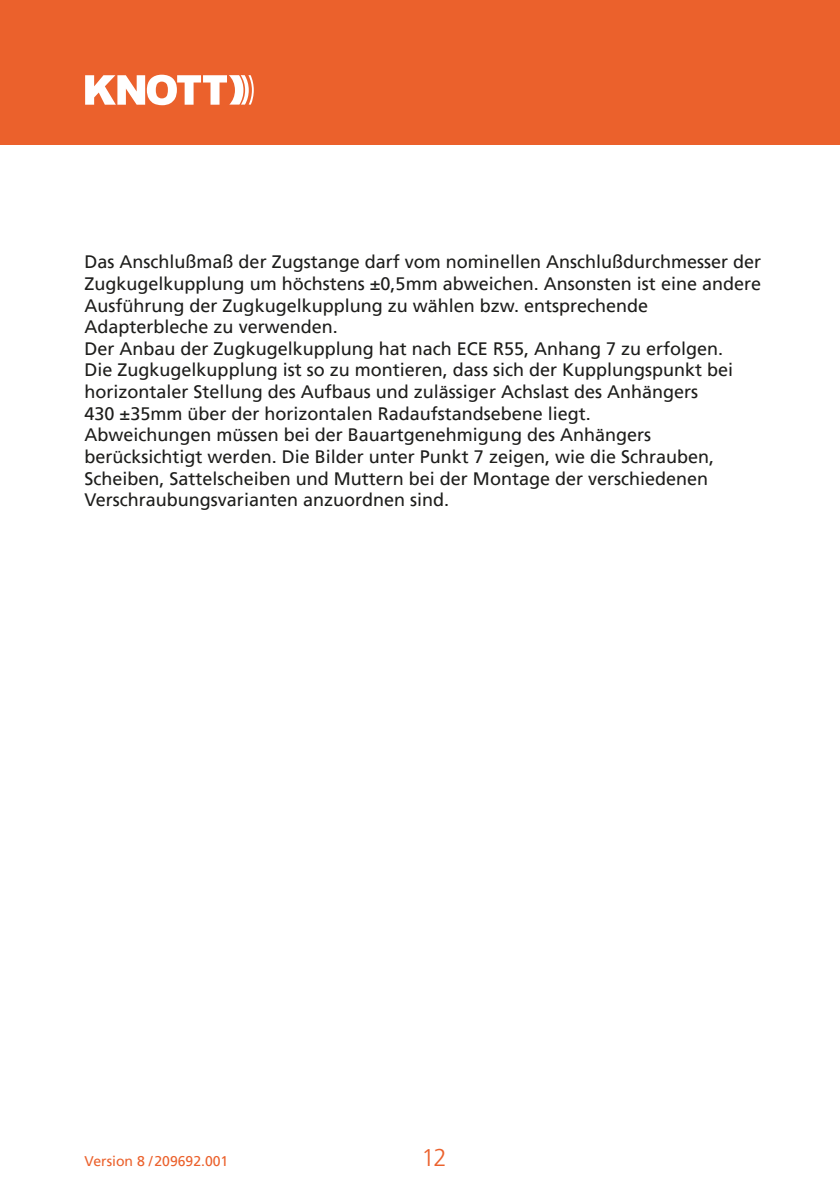
<style>
.page{position:relative;width:840px;height:1191px;background:#fff}
.page>*{position:absolute;margin:0;border:0;box-sizing:border-box;transform-origin:0 0}
.t1{font:300 24px "Frutiger LT Pro";color:#eb612c}
.t2{font:18px/21.6px "Frutiger LT Pro";color:#1d1d1b}
.t3{font:14px "Frutiger LT Pro";color:#eb612c}
</style>
<div class="page">
<div style="left:0;top:0;width:839px;height:145px;background:#eb612c"></div>
<svg style="left:85px;top:75px;width:168px;height:30px"></svg>
<p class="t2" style="left:84px;top:251px;width:678px">Das Anschlußmaß der Zugstange darf vom nominellen Anschlußdurchmesser der Zugkugelkupplung um höchstens ±0,5mm abweichen. Ansonsten ist eine andere Ausführung der Zugkugelkupplung zu wählen bzw. entsprechende Adapterbleche zu verwenden.<br>Der Anbau der Zugkugelkupplung hat nach ECE R55, Anhang 7 zu erfolgen.<br>Die Zugkugelkupplung ist so zu montieren, dass sich der Kupplungspunkt bei horizontaler Stellung des Aufbaus und zulässiger Achslast des Anhängers<br>430 ±35mm über der horizontalen Radaufstandsebene liegt.<br>Abweichungen müssen bei der Bauartgenehmigung des Anhängers berücksichtigt werden. Die Bilder unter Punkt 7 zeigen, wie die Schrauben, Scheiben, Sattelscheiben und Muttern bei der Montage der verschiedenen Verschraubungsvarianten anzuordnen sind.</p>
<p class="t3" style="left:85px;top:1152px;width:145px">Version 8 /209692.001</p>
<h1 class="t1" style="left:421px;top:1143px;width:27px">12</h1>
</div>
